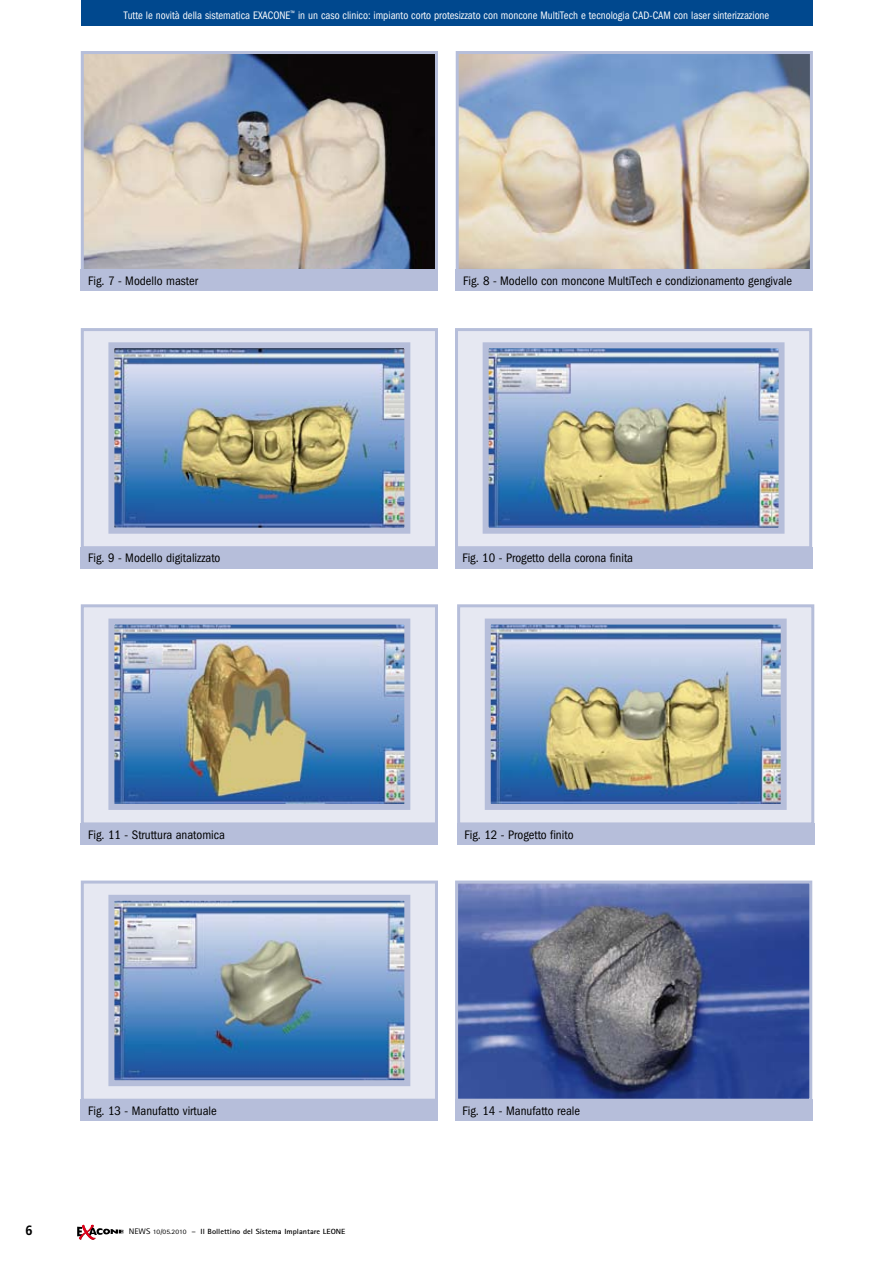
<style>
.page{position:relative;width:893px;height:1263px;background:#fff}
.page>*{position:absolute;margin:0;border:0;box-sizing:border-box;transform-origin:0 0}
.t1{font:700 13.5px "Frutiger";color:#000;scale:.95 1}
.t2{font:condensed 12.75px "Franklin Gothic";color:#000}
.t3{font:condensed 11.25px "Franklin Gothic";color:#fff;scale:.96 1}
.t4{font:700 7.5px "Rotis Sans Serif";color:#000;scale:1.1 1}
.s1{font-weight:400;font-size:8.1px}
.s2{font-weight:400;font-size:6.75px}
</style>
<div class="page">
<svg style="left:77px;top:1225px;width:47px;height:15px"></svg>
<div style="left:81px;top:0;width:731px;height:26px;background:#00488e"></div>
<img style="left:459px;top:884px;width:349px;height:214px">
<div style="left:455px;top:880px;width:357px;height:222px;border:3px solid #b6beda"></div>
<div style="left:455px;top:1099px;width:357px;height:22px;background:#b6beda"></div>
<img style="left:85px;top:55px;width:349px;height:213px">
<div style="left:81px;top:51px;width:357px;height:221px;border:3px solid #b6beda"></div>
<div style="left:81px;top:270px;width:357px;height:21px;background:#b6beda"></div>
<img style="left:460px;top:55px;width:349px;height:213px">
<div style="left:456px;top:51px;width:357px;height:221px;border:3px solid #b6beda"></div>
<div style="left:456px;top:270px;width:357px;height:21px;background:#b6beda"></div>
<div style="left:81px;top:328px;width:357px;height:221px;background:#e6e8f2;border:3px solid #b6beda"></div>
<div style="left:81px;top:547px;width:357px;height:21px;background:#b6beda"></div>
<img style="left:115px;top:349px;width:288px;height:178px">
<div style="left:108px;top:342px;width:302px;height:192px;border:6px solid #b6beda"></div>
<div style="left:455px;top:328px;width:357px;height:221px;background:#e6e8f2;border:3px solid #b6beda"></div>
<div style="left:455px;top:547px;width:357px;height:21px;background:#b6beda"></div>
<img style="left:490px;top:349px;width:287px;height:178px">
<div style="left:483px;top:342px;width:301px;height:192px;border:6px solid #b6beda"></div>
<div style="left:81px;top:604px;width:357px;height:221px;background:#e6e8f2;border:3px solid #b6beda"></div>
<div style="left:81px;top:823px;width:357px;height:21px;background:#b6beda"></div>
<img style="left:115px;top:625px;width:288px;height:178px">
<div style="left:108px;top:618px;width:302px;height:192px;border:6px solid #b6beda"></div>
<div style="left:457px;top:604px;width:357px;height:221px;background:#e6e8f2;border:3px solid #b6beda"></div>
<div style="left:457px;top:823px;width:357px;height:21px;background:#b6beda"></div>
<img style="left:492px;top:625px;width:288px;height:178px">
<div style="left:485px;top:618px;width:302px;height:192px;border:6px solid #b6beda"></div>
<div style="left:81px;top:880px;width:357px;height:222px;background:#e6e8f2;border:3px solid #b6beda"></div>
<div style="left:81px;top:1099px;width:357px;height:22px;background:#b6beda"></div>
<img style="left:115px;top:902px;width:288px;height:177px">
<div style="left:108px;top:895px;width:302px;height:191px;border:6px solid #b6beda"></div>
<p class="t3" style="left:124px;top:9px;width:674px">Tutte le novità della sistematica Exacone<sup>™</sup> in un caso clinico: impianto corto protesizzato con moncone MultiTech e tecnologia CAD-CAM con laser sinterizzazione</p>
<p class="t2" style="left:88px;top:274px;width:111px">Fig. 7 - Modello master</p>
<p class="t2" style="left:463px;top:274px;width:330px">Fig. 8 - Modello con moncone MultiTech e condizionamento gengivale</p>
<p class="t2" style="left:88px;top:551px;width:134px">Fig. 9 - Modello digitalizzato</p>
<p class="t2" style="left:462px;top:551px;width:172px">Fig. 10 - Progetto della corona finita</p>
<p class="t2" style="left:88px;top:827px;width:138px">Fig. 11 - Struttura anatomica</p>
<p class="t2" style="left:465px;top:827px;width:110px">Fig. 12 - Progetto finito</p>
<p class="t2" style="left:88px;top:1103px;width:130px">Fig. 13 - Manufatto virtuale</p>
<p class="t1" style="left:26px;top:1223px;width:9px">6</p>
<p class="t4" style="left:129px;top:1227px;width:199px"><span class="s1">NEWS</span> <span class="s2">10/05.2010</span> <span class="s1">–</span> Il Bollettino del Sistema Implantare LEONE</p>
<p class="t2" style="left:463px;top:1103px;width:119px">Fig. 14 - Manufatto reale</p>
</div>
